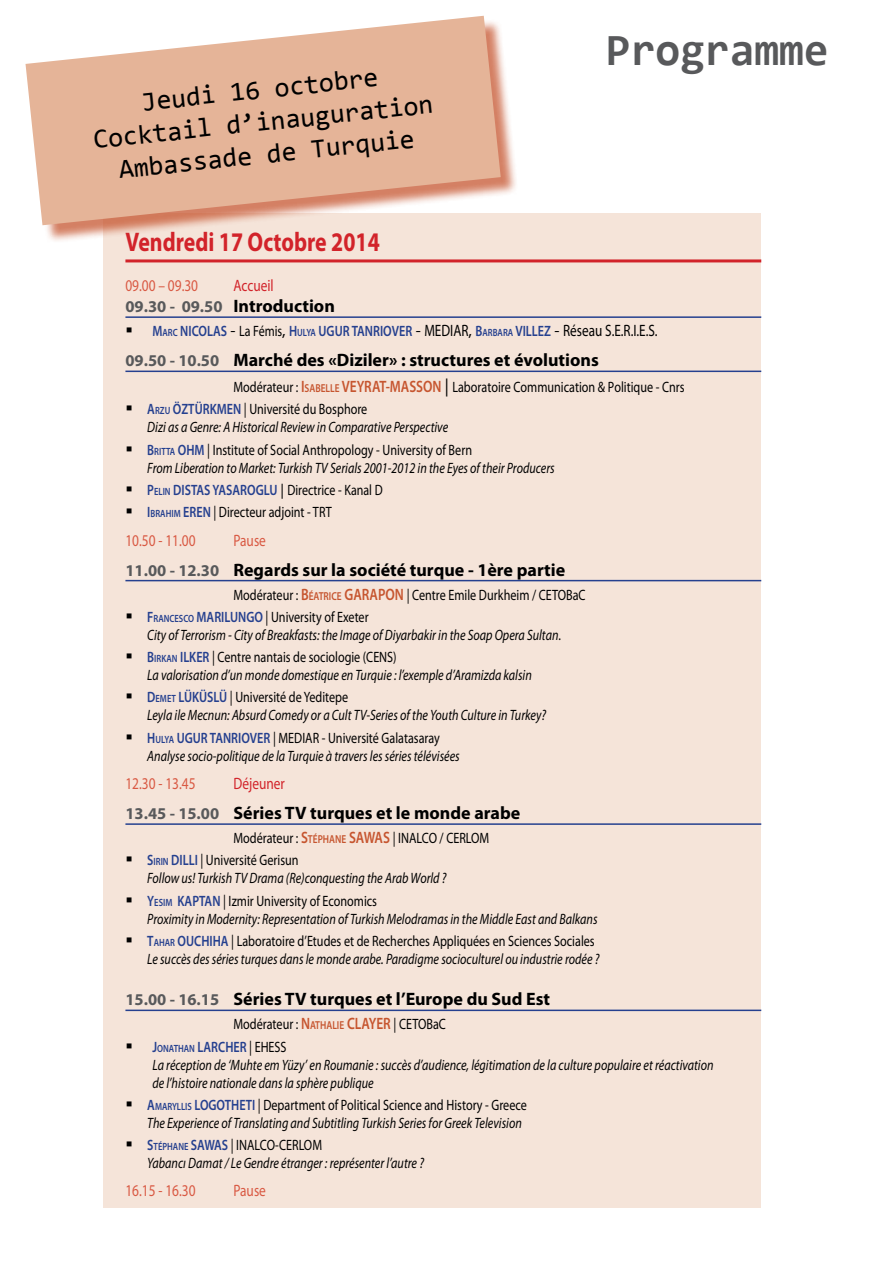
<style>
.page{position:relative;width:893px;height:1263px;background:#fff}
.page>*{position:absolute;margin:0;border:0;box-sizing:border-box;transform-origin:0 0}
.t1{font:700 45px "Consolas";color:#58595b}
.t2{font:27px/32.4px "Consolas";color:#000;text-align:center}
.t3{font:700 27px "Myriad Pro";color:#d2232a;scale:.81 1}
.t4{font:700 18px "Myriad Pro";color:#000}
.t5{font:16.5px "Myriad Pro";color:#d95943;scale:.81 1}
.t6{font:16.5px "Myriad Pro";color:#d2232a;scale:.81 1}
.t7{font:italic 15px/22.2px "Myriad Pro";color:#000;scale:.81 1}
.t8{font:15px/22.2px "Myriad Pro";color:#000;scale:.81 1}
.t9{font:600 15px "Myriad Pro";color:#25408f;scale:.81 1}
.t10{font:600 10.5px "Myriad Pro";color:#25408f;scale:.81 1}
.s1{font-size:16.5px;color:#58595b}
.s2{font-size:10.5px}
.s3{font-weight:400;font-size:16.5px;color:#000}
.s4{font-weight:400;color:#000}
.s5{font-weight:600;font-size:16.5px;color:#c6552f}
.s6{font-weight:600;font-size:11.55px;color:#c6552f}
.s7{font-family:"Minion Pro";font-size:18px}
.s8{font-weight:600;color:#25408f}
.s9{font-weight:600;font-size:10.5px;color:#25408f}
.s10{font-weight:600;font-style:normal;color:#25408f}
.s11{font-weight:600;font-style:normal;font-size:10.5px;color:#25408f}
.s12{font-style:normal}
.s13{font-size:15px}
</style>
<div class="page">
<div style="left:103px;top:213px;width:658px;height:995px;background:#f5e4d9"></div>
<hr style="left:125px;top:259px;width:636px;height:3px;background:#d2232a">
<hr style="left:125px;top:316px;width:636px;height:2px;background:#25408f">
<hr style="left:125px;top:371px;width:636px;height:1px;background:#25408f">
<hr style="left:125px;top:580px;width:636px;height:1px;background:#25408f">
<hr style="left:125px;top:823px;width:636px;height:2px;background:#25408f">
<hr style="left:125px;top:1009px;width:636px;height:2px;background:#25408f">
<div style="left:28px;top:19px;width:491px;height:225px;background:#c6552f;opacity:.75"></div>
<svg style="left:26px;top:16px;width:475px;height:209px;fill:#e5b498"></svg>
<h2 class="t2" style="left:88px;top:90px;width:343px;rotate:-6deg">Jeudi 16 octobre<br>Cocktail d’inauguration<br>Ambassade de Turquie</h2>
<h1 class="t1" style="left:606px;top:22px;width:224px">Programme</h1>
<h2 class="t3" style="left:125px;top:224px;width:316px">Vendredi 17 Octobre 2014</h2>
<p class="t5" style="left:125px;top:275px;width:91px">09.00 – 09.30</p>
<p class="t6" style="left:233px;top:275px;width:51px">Accueil</p>
<p class="t4" style="left:125px;top:294px;width:211px"><span class="s1">09.30 - 09.50</span> Introduction</p>
<p class="t9" style="left:152px;top:322px;width:625px">M<span class="s2">ARC</span> NICOLAS <span class="s3">-</span> <span class="s4">La Fémis</span><span class="s3">,</span> H<span class="s2">ULYA</span> UGUR TANRIOVER <span class="s3">- MEDIAR,</span> B<span class="s2">ARBARA</span> VILLEZ <span class="s3">- Réseau S.E.R.I.E.S.</span></p>
<p class="t4" style="left:125px;top:348px;width:475px"><span class="s1">09.50 - 10.50</span> Marché des «Diziler» : structures et évolutions</p>
<p class="t8" style="left:233px;top:376px;width:108px">Modérateur : <span class="s5">I</span><span class="s6">SABELLE</span></p>
<p class="t8" style="left:147px;top:376px;width:665px;text-indent:195px"><span class="s5">VEYRAT-MASSON</span> <span class="s7">|</span> Laboratoire Communication &amp; Politique - Cnrs<br><span class="s8">A</span><span class="s9">RZU</span> <span class="s8">ÖZTÜRKMEN</span> | Université du Bosphore</p>
<p class="t7" style="left:147px;top:416px;width:402px">Dizi as a Genre: A Historical Review in Comparative Perspective<br><span class="s10">B</span><span class="s11">RITTA</span> <span class="s10">OHM</span> <span class="s12">| Institute of Social Anthropology - University of Bern</span></p>
<p class="t7" style="left:147px;top:456px;width:505px">From Liberation to Market: Turkish TV Serials 2001-2012 in the Eyes of their Producers<br><span class="s10">P</span><span class="s11">ELIN</span> <span class="s10">DISTAS YASAROGLU</span> <span class="s12">| Directrice - Kanal D<br></span><span class="s10">I</span><span class="s11">BRAHIM</span> <span class="s10">EREN</span> <span class="s12">| Directeur adjoint - TRT</span></p>
<p class="t5" style="left:125px;top:530px;width:88px">10.50 - 11.00</p>
<p class="t5" style="left:233px;top:530px;width:42px">Pause</p>
<p class="t4" style="left:125px;top:558px;width:441px"><span class="s1">11.00 - 12.30</span> Regards sur la société turque - 1ère partie</p>
<p class="t8" style="left:147px;top:583px;width:543px;text-indent:86px">Modérateur : <span class="s5">B</span><span class="s6">ÉATRICE</span> <span class="s5">GARAPON</span> | Centre Emile Durkheim / CETOBaC<br><span class="s8">F</span><span class="s9">RANCESCO</span> <span class="s8">MARILUNGO</span> | University of Exeter</p>
<p class="t7" style="left:147px;top:623px;width:512px">City of Terrorism - City of Breakfasts: the Image of Diyarbakir in the Soap Opera Sultan<span class="s12">.<br></span><span class="s10">B</span><span class="s11">IRKAN</span> <span class="s10">ILKER</span> <span class="s12">| Centre nantais de sociologie (CENS)</span></p>
<p class="t7" style="left:147px;top:664px;width:476px">La valorisation d’un monde domestique en Turquie : l’exemple d’Aramizda kalsin<br><span class="s10">D</span><span class="s11">EMET</span> <span class="s10">LÜKÜSLÜ</span> <span class="s12">| Université de Yeditepe</span></p>
<p class="t7" style="left:147px;top:704px;width:494px">Leyla ile Mecnun: Absurd Comedy or a Cult TV-Series of the Youth Culture in Turkey?<br><span class="s10">H</span><span class="s11">ULYA</span> <span class="s10">UGUR TANRIOVER</span> <span class="s12">| MEDIAR - Université Galatasaray</span></p>
<p class="t7" style="left:147px;top:744px;width:387px">Analyse socio-politique de la Turquie à travers les séries télévisées</p>
<p class="t5" style="left:125px;top:773px;width:88px">12.30 - 13.45</p>
<p class="t6" style="left:233px;top:773px;width:65px">Déjeuner</p>
<p class="t4" style="left:125px;top:801px;width:396px"><span class="s1">13.45 - 15.00</span> Séries TV turques et le monde arabe</p>
<p class="t8" style="left:147px;top:827px;width:424px;text-indent:86px">Modérateur : <span class="s5">S</span><span class="s6">TÉPHANE</span> <span class="s5">SAWAS</span> | INALCO / CERLOM<br><span class="s8">S</span><span class="s9">IRIN</span> <span class="s8">DILLI</span> | Université Gerisun</p>
<p class="t7" style="left:147px;top:867px;width:371px">Follow us! Turkish TV Drama (Re)conquesting the Arab World ?</p>
<p class="t10" style="left:147px;top:895px;width:15px"><span class="s13">Y</span>ESIM</p>
<p class="t7" style="left:147px;top:891px;width:557px;line-height:18px;text-indent:30px"><span class="s10">KAPTAN</span> <span class="s12">| Izmir University of Economics<br></span>Proximity in Modernity: Representation of Turkish Melodramas in the Middle East and Balkans</p>
<p class="t7" style="left:147px;top:932px;width:560px;line-height:18px"><span class="s10">T</span><span class="s11">AHAR</span> <span class="s10">OUCHIHA</span> <span class="s12">| Laboratoire d’Etudes et de Recherches Appliquées en Sciences Sociales<br></span>Le succès des séries turques dans le monde arabe. Paradigme socioculturel ou industrie rodée ?</p>
<p class="t4" style="left:125px;top:987px;width:426px"><span class="s1">15.00 - 16.15</span> Séries TV turques et l’Europe du Sud Est</p>
<p class="t8" style="left:152px;top:1013px;width:364px;text-indent:81px">Modérateur : <span class="s5">N</span><span class="s6">ATHALIE</span> <span class="s5">CLAYER</span> | CETOBaC<br><span class="s8">J</span><span class="s9">ONATHAN</span> <span class="s8">LARCHER</span> | EHESS</p>
<p class="t7" style="left:152px;top:1055px;width:694px;line-height:18px">La réception de ‘Muhte em Yüzy’ en Roumanie : succès d’audience, légitimation de la culture populaire et réactivation de l’histoire nationale dans la sphère publique</p>
<p class="t7" style="left:147px;top:1096px;width:470px;line-height:18px"><span class="s10">A</span><span class="s11">MARYLLIS</span> <span class="s10">LOGOTHETI</span> <span class="s12">| Department of Political Science and History - Greece<br></span>The Experience of Translating and Subtitling Turkish Series for Greek Television</p>
<p class="t7" style="left:147px;top:1136px;width:343px;line-height:18px"><span class="s10">S</span><span class="s11">TÉPHANE</span> <span class="s10">SAWAS</span> <span class="s12">| INALCO-CERLOM<br></span>Yabancı Damat / Le Gendre étranger : représenter l’autre ?</p>
<p class="t5" style="left:125px;top:1181px;width:88px">16.15 - 16.30</p>
<p class="t5" style="left:233px;top:1181px;width:42px">Pause</p>
</div>
